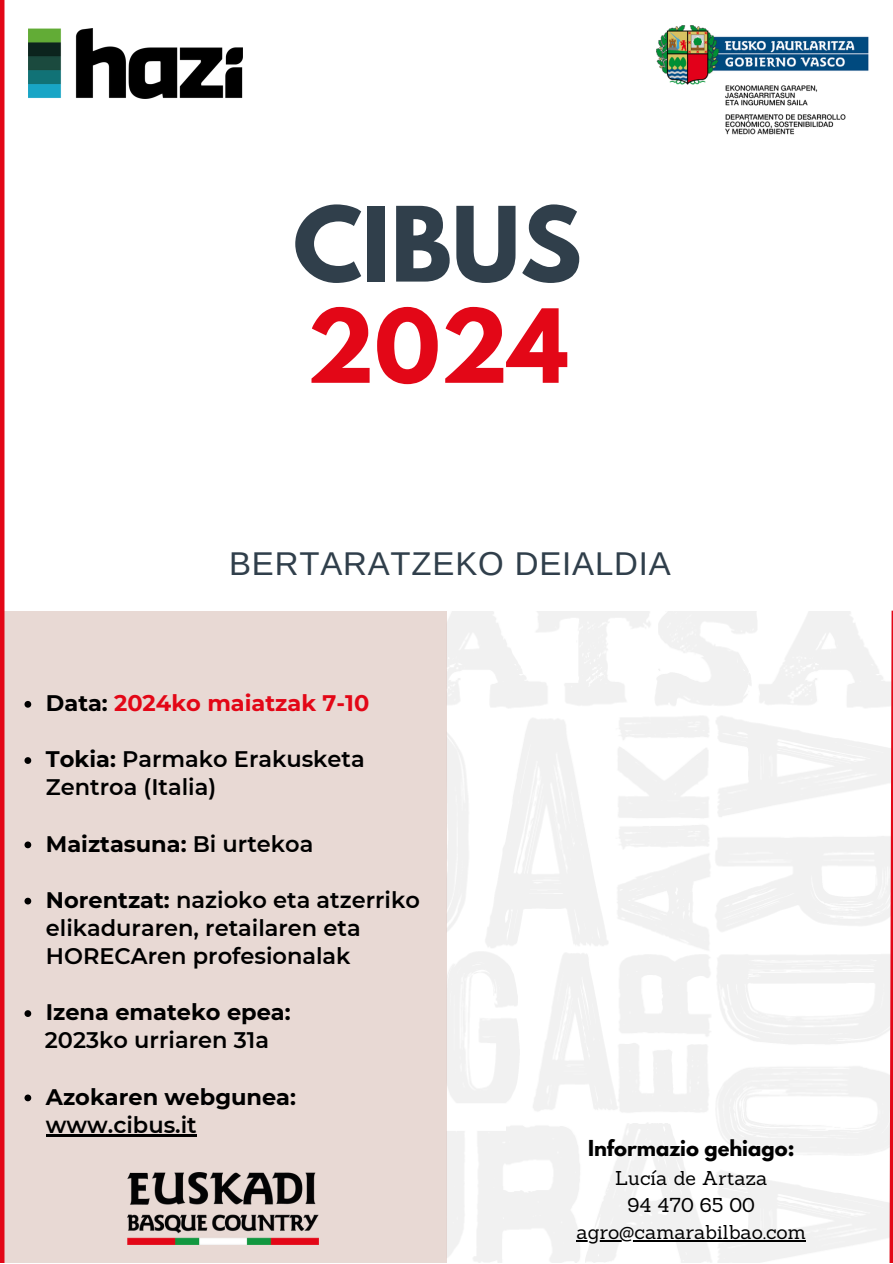
<style>
.page{position:relative;width:893px;height:1264px;background:#fff}
.page>*{position:absolute;margin:0;border:0;box-sizing:border-box;transform-origin:0 0}
.t1{font:700 91.8px "League Spartan";color:#303f4b}
.t2{font:700 90.3px "League Spartan";color:#e30717}
.t3{font:33px "Arimo";letter-spacing:.025em;color:#303f4b}
.t4{font:600 22.5px/28px "Montserrat";color:#000}
.t5{font:700 22.5px/28px "Montserrat";color:#000}
.t6{font:700 22.5px "Montserrat";color:#e30717}
.t7{font:19.5px "Sanchez";color:#000}
.t8{font:700 19.5px "League Spartan";color:#000}
.s1{color:#000}
.s2{font-weight:700}
.s3{font-weight:600}
</style>
<div class="page">
<img style="left:446px;top:611px;width:441px;height:651px">
<div style="left:0;top:611px;width:446px;height:651px;background:#e8d9d4"></div>
<img style="left:128px;top:1172px;width:190px;height:72px">
<hr style="left:0;top:0;width:4px;height:1262px;background:#e30717">
<img style="left:656px;top:26px;width:213px;height:109px">
<img style="left:28px;top:29px;width:215px;height:69px">
<svg style="left:24px;top:701px;width:7px;height:6px"></svg>
<svg style="left:24px;top:757px;width:7px;height:7px"></svg>
<svg style="left:24px;top:841px;width:7px;height:7px"></svg>
<svg style="left:24px;top:897px;width:7px;height:7px"></svg>
<svg style="left:24px;top:1010px;width:7px;height:6px"></svg>
<svg style="left:24px;top:1094px;width:7px;height:7px"></svg>
<hr style="left:46px;top:1133px;width:151px;height:3px;background:#000">
<svg style="left:887px;top:610px;width:5px;height:652px"></svg>
<hr style="left:576px;top:1240px;width:229px;height:1px;background:#000">
<p class="t1" style="left:293px;top:199px;width:290px">CIBUS</p>
<p class="t2" style="left:306px;top:301px;width:263px">2024</p>
<p class="t3" style="left:229px;top:545px;width:443px">BERTARATZEKO DEIALDIA</p>
<p class="t6" style="left:46px;top:689px;width:325px"><span class="s1">Data:</span> 2024ko maiatzak 7-10</p>
<p class="t4" style="left:46px;top:745px;width:320px"><span class="s2">Tokia:</span> Parmako Erakusketa<br>Zentroa (Italia)</p>
<p class="t5" style="left:46px;top:829px;width:269px">Maiztasuna: <span class="s3">Bi urtekoa</span></p>
<p class="t4" style="left:46px;top:885px;width:375px"><span class="s2">Norentzat:</span> nazioko eta atzerriko elikaduraren, retailaren eta<br>HORECAren profesionalak</p>
<p class="t5" style="left:46px;top:998px;width:246px">Izena emateko epea:</p>
<p class="t4" style="left:45px;top:1026px;width:226px">2023ko urriaren 31a</p>
<p class="t5" style="left:46px;top:1082px;width:252px">Azokaren webgunea: <span class="s3">www.cibus.it</span></p>
<p class="t8" style="left:588px;top:1138px;width:208px">Informazio gehiago:</p>
<p class="t7" style="left:615px;top:1165px;width:154px">Lucía de Artaza</p>
<p class="t7" style="left:627px;top:1192px;width:129px">94 470 65 00</p>
<p class="t7" style="left:576px;top:1219px;width:231px">agro@camarabilbao.com</p>
</div>
